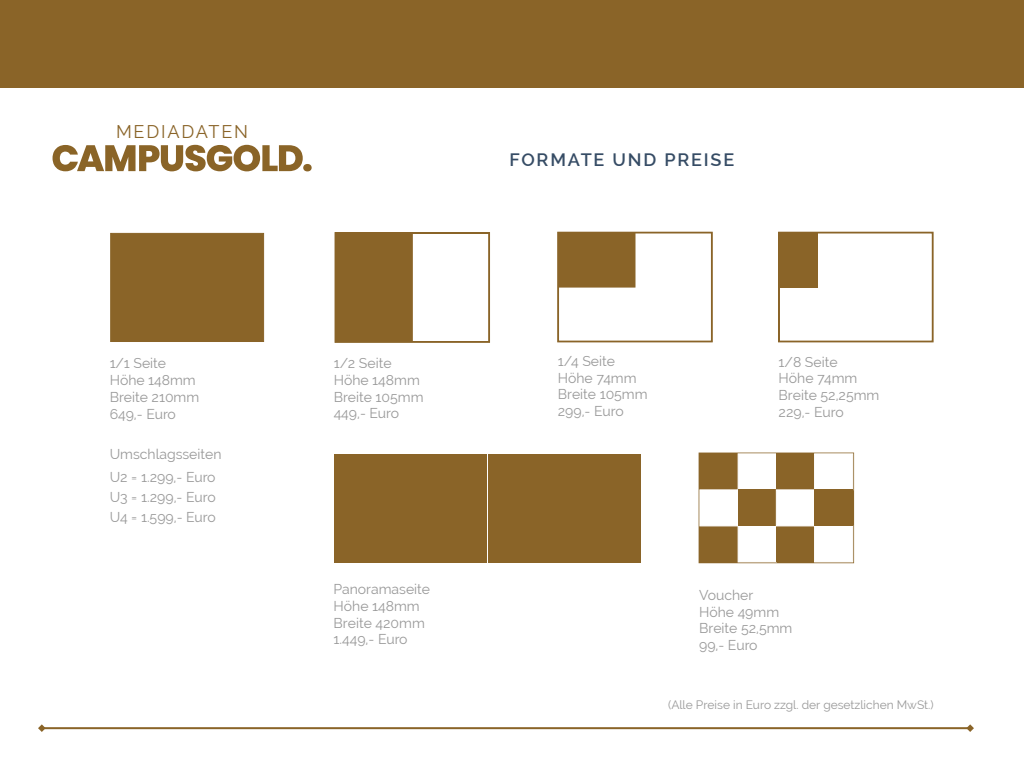
<style>
.page{position:relative;width:1024px;height:768px;background:#fff}
.page>*{position:absolute;margin:0;border:0;box-sizing:border-box;transform-origin:0 0}
.t1{font:600 18px "Raleway";letter-spacing:.1em;color:#364c65}
.t2{font:18px "Raleway";letter-spacing:.1em;color:#8a6428}
.t3{font:14px/16.8px "Raleway";color:#999}
.t4{font:12px "Raleway";color:#999}
</style>
<div class="page">
<hr style="left:43px;top:727px;width:927px;height:2px;background:#8a6428">
<svg style="left:38px;top:724px;width:8px;height:8px"></svg>
<svg style="left:966px;top:724px;width:8px;height:8px"></svg>
<div style="left:0;top:0;width:1024px;height:87px;background:#8a6428"></div>
<div style="left:110px;top:233px;width:154px;height:109px;background:#8a6428;border:1px solid #8a6428"></div>
<svg style="left:334px;top:232px;width:156px;height:111px"></svg>
<div style="left:335px;top:233px;width:78px;height:109px;background:#8a6428;border:1px solid #8a6428"></div>
<svg style="left:557px;top:231px;width:156px;height:112px"></svg>
<div style="left:558px;top:233px;width:77px;height:54px;background:#8a6428"></div>
<svg style="left:778px;top:231px;width:156px;height:112px"></svg>
<div style="left:779px;top:233px;width:39px;height:54px;background:#8a6428"></div>
<div style="left:334px;top:455px;width:152px;height:108px;background:#8a6428"></div>
<div style="left:488px;top:455px;width:153px;height:108px;background:#8a6428"></div>
<svg style="left:698px;top:452px;width:156px;height:112px"></svg>
<div style="left:700px;top:454px;width:38px;height:36px;background:#8a6428"></div>
<div style="left:738px;top:454px;width:38px;height:36px;background:#fff;border:1px solid #fff"></div>
<div style="left:776px;top:454px;width:39px;height:36px;background:#8a6428"></div>
<div style="left:815px;top:454px;width:38px;height:36px;background:#fff;border:1px solid #fff"></div>
<div style="left:700px;top:526px;width:38px;height:36px;background:#8a6428"></div>
<div style="left:738px;top:526px;width:38px;height:36px;background:#fff"></div>
<div style="left:776px;top:526px;width:39px;height:36px;background:#8a6428"></div>
<div style="left:815px;top:526px;width:38px;height:36px;background:#fff"></div>
<div style="left:700px;top:490px;width:38px;height:36px;background:#fff"></div>
<div style="left:738px;top:490px;width:38px;height:36px;background:#8a6428"></div>
<div style="left:776px;top:490px;width:39px;height:36px;background:#fff;border:1px solid #fff"></div>
<div style="left:815px;top:490px;width:38px;height:36px;background:#8a6428"></div>
<svg style="left:53px;top:145px;width:259px;height:26px"></svg>
<p class="t2" style="left:116px;top:121px;width:134px">MEDIADATEN</p>
<p class="t1" style="left:510px;top:149px;width:226px">FORMATE UND PREISE</p>
<p class="t3" style="left:110px;top:355px;width:91px">1/1 Seite<br>Höhe 148mm<br>Breite 210mm<br>649,- Euro</p>
<p class="t3" style="left:334px;top:355px;width:91px">1/2 Seite<br>Höhe 148mm<br>Breite 105mm<br>449,- Euro</p>
<p class="t3" style="left:558px;top:352px;width:91px">1/4 Seite<br>Höhe 74mm<br>Breite 105mm<br>299,- Euro</p>
<p class="t3" style="left:779px;top:353px;width:102px">1/8 Seite<br>Höhe 74mm<br>Breite 52,25mm<br>229,- Euro</p>
<p class="t3" style="left:110px;top:442px;width:113px;line-height:23px">Umschlagsseiten<br>U2 = 1.299,- Euro</p>
<p class="t3" style="left:110px;top:487px;width:108px;line-height:20px">U3 = 1.299,- Euro<br>U4 = 1.599,- Euro</p>
<p class="t3" style="left:334px;top:581px;width:98px">Panoramaseite<br>Höhe 148mm<br>Breite 420mm<br>1.449,- Euro</p>
<p class="t3" style="left:699px;top:586px;width:95px">Voucher<br>Höhe 49mm<br>Breite 52,5mm<br>99,- Euro</p>
<p class="t4" style="left:668px;top:698px;width:267px">(Alle Preise in Euro zzgl. der gesetzlichen MwSt.)</p>
</div>
